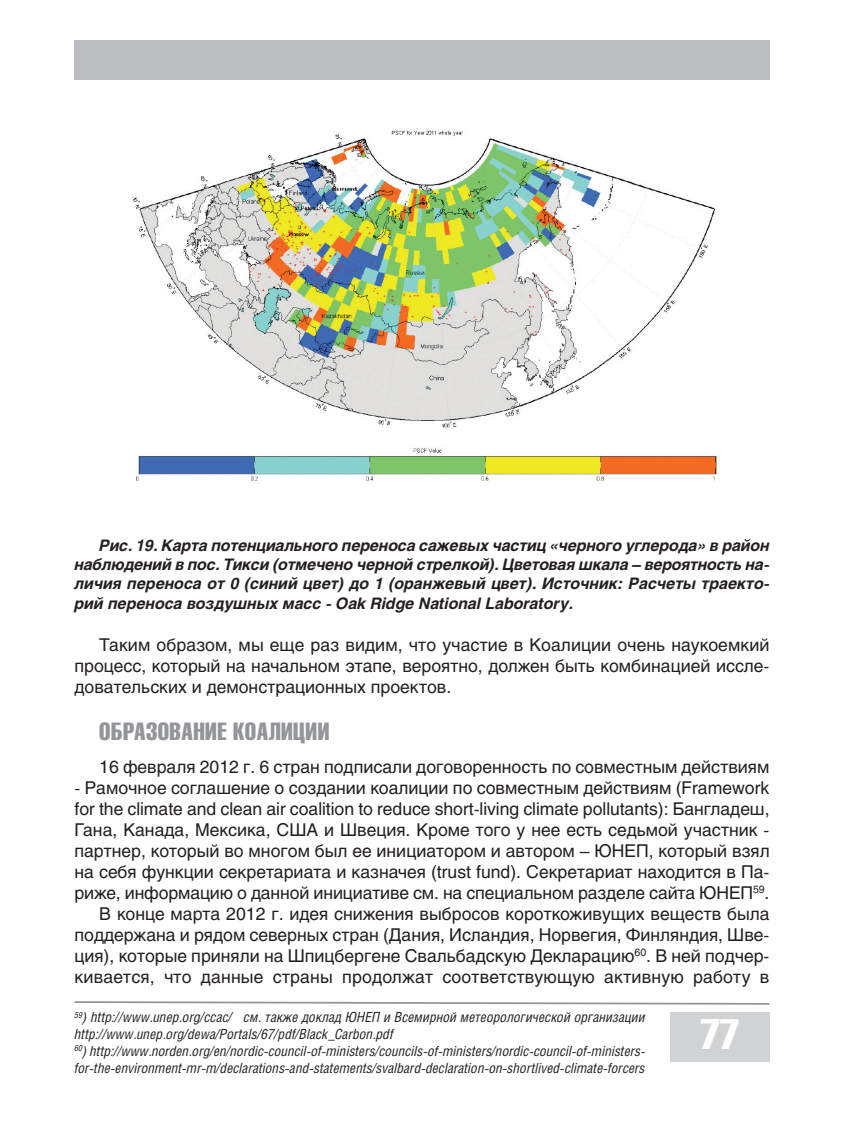
<style>
.page{position:relative;width:844px;height:1141px;background:#fff}
.page>*{position:absolute;margin:0;border:0;box-sizing:border-box;transform-origin:0 0}
.t1{font:42px "Helios Compressed";color:#fff}
.t2{font:24.5px "Helios Compressed";letter-spacing:.02em;color:#939598}
.t3{font:17.5px/21px "Helios";color:#231f20;text-align:justify}
.t4{font:italic 700 15.75px/19.2px "Helios";color:#231f20;text-align:justify}
.t5{font:italic 14px/16.8px "Helios Cond";color:#231f20}
</style>
<div class="page">
<svg style="left:74px;top:1001px;width:695px;height:4px"></svg>
<div style="left:670px;top:1012px;width:99px;height:50px;background:#d1d2d4"></div>
<div style="left:74px;top:40px;width:695px;height:39px;background:#bcbdc0"></div>
<img style="left:133px;top:130px;width:584px;height:351px">
<p class="t4" style="left:74px;top:537px;width:696px;text-indent:25px">Рис. 19. Карта потенциального переноса сажевых частиц «черного углерода» в район наблюдений в пос. Тикси (отмечено черной стрелкой). Цветовая шкала – вероятность на&shy;личия переноса от 0 (синий цвет) до 1 (оранжевый цвет). Источник: Расчеты траекто&shy;рий переноса воздушных масс - Oak Ridge National Laboratory.</p>
<p class="t3" style="left:74px;top:636px;width:696px;text-indent:25px">Таким образом, мы еще раз видим, что участие в Коалиции очень наукоемкий процесс, который на начальном этапе, вероятно, должен быть комбинацией иссле&shy;довательских и демонстрационных проектов.</p>
<h2 class="t2" style="left:99px;top:722px;width:231px">ОБРАЗОВАНИЕ КОАЛИЦИИ</h2>
<p class="t3" style="left:99px;top:758px;width:671px">16 февраля 2012 г. 6 стран подписали договоренность по совместным действиям</p>
<p class="t3" style="left:74px;top:779px;width:696px;text-align:right">- Рамочное соглашение о создании коалиции по совместным действиям (Framework for the climate and clean air coalition to reduce short-living climate pollutants): Бангладеш, Гана, Канада, Мексика, США и Швеция. Кроме того у нее есть седьмой участник - партнер, который во многом был ее инициатором и автором – ЮНЕП, который взял на себя функции секретариата и казначея (trust fund). Секретариат находится в Па&shy;риже, информацию о данной инициативе см. на специальном разделе сайта ЮНЕП<sup>59</sup>.<br>В конце марта 2012 г. идея снижения выбросов короткоживущих веществ была поддержана и рядом северных стран (Дания, Исландия, Норвегия, Финляндия, Шве&shy;ция), которые приняли на Шпицбергене Свальбадскую Декларацию<sup>60</sup>. В ней подчер&shy;кивается, что данные страны продолжат соответствующую активную работу в</p>
<p class="t5" style="left:74px;top:1010px;width:572px"><sup>59</sup>) http://www.unep.org/ccac/ см. также доклад ЮНЕП и Всемирной метеорологической организации http://www.unep.org/dewa/Portals/67/pdf/Black_Carbon.pdf</p>
<p class="t5" style="left:74px;top:1044px;width:572px"><sup>60</sup>) http://www.norden.org/en/nordic-council-of-ministers/councils-of-ministers/nordic-council-of-ministers&shy;for-the-environment-mr-m/declarations-and-statements/svalbard-declaration-on-shortlived-climate-forcers</p>
<h1 class="t1" style="left:700px;top:1019px;width:40px">77</h1>
</div>
